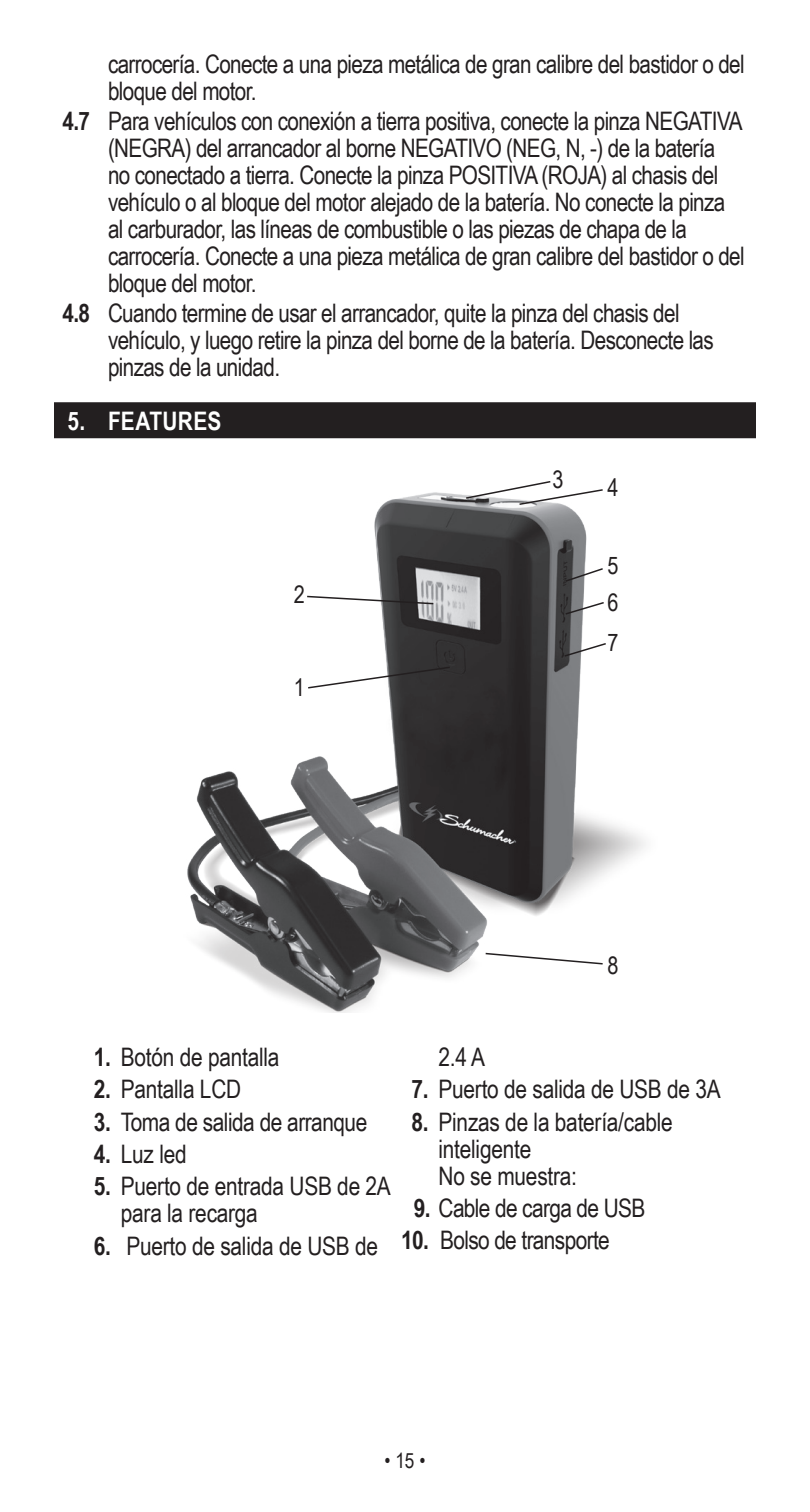
<style>
.page{position:relative;width:810px;height:1512px;background:#fff}
.page>*{position:absolute;margin:0;border:0;box-sizing:border-box;transform-origin:0 0}
.t1{font:25.5px/27px "Arial Narrow";letter-spacing:-.025em;color:#231f20}
.t2{font:700 25.5px "Arial Narrow";letter-spacing:.01em;color:#fff}
.t3{font:24.3px "Arial Narrow";color:#231f20}
.t4{font:21px "Arial Narrow";color:#231f20}
.s1{font-weight:700}
</style>
<div class="page">
<div style="left:54px;top:402px;width:702px;height:36px;background:#231f20"></div>
<img style="left:187px;top:492px;width:459px;height:521px">
<svg style="left:306px;top:595px;width:129px;height:10px"></svg>
<svg style="left:306px;top:666px;width:145px;height:24px"></svg>
<svg style="left:563px;top:642px;width:45px;height:16px"></svg>
<svg style="left:564px;top:601px;width:42px;height:15px"></svg>
<svg style="left:564px;top:567px;width:41px;height:16px"></svg>
<svg style="left:464px;top:481px;width:140px;height:25px"></svg>
<svg style="left:484px;top:952px;width:120px;height:13px"></svg>
<p class="t1" style="left:108px;top:49px;width:638px">carrocería. Conecte a una pieza metálica de gran calibre del bastidor o del bloque del motor.</p>
<p class="t1" style="left:108px;top:106px;width:638px;text-indent:-45px"><span class="s1">4.7</span> Para vehículos con conexión a tierra positiva, conecte la pinza NEGATIVA (NEGRA) del arrancador al borne NEGATIVO (NEG, N, -) de la batería<br>no conectado a tierra. Conecte la pinza POSITIVA (ROJA) al chasis del vehículo o al bloque del motor alejado de la batería. No conecte la pinza al carburador, las líneas de combustible o las piezas de chapa de la carrocería. Conecte a una pieza metálica de gran calibre del bastidor o del bloque del motor.</p>
<p class="t1" style="left:108px;top:299px;width:607px;text-indent:-45px"><span class="s1">4.8</span> Cuando termine de usar el arrancador, quite la pinza del chasis del vehículo, y luego retire la pinza del borne de la batería. Desconecte las pinzas de la unidad.</p>
<p class="t2" style="left:68px;top:402px;width:155px">5. FEATURES</p>
<p class="t3" style="left:294px;top:576px;width:13px">2</p>
<p class="t3" style="left:294px;top:670px;width:13px">1</p>
<p class="t3" style="left:552px;top:462px;width:13px">3</p>
<p class="t3" style="left:608px;top:470px;width:13px">4</p>
<p class="t3" style="left:608px;top:547px;width:13px">5</p>
<p class="t3" style="left:608px;top:585px;width:13px">6</p>
<p class="t3" style="left:608px;top:624px;width:13px">7</p>
<p class="t3" style="left:608px;top:947px;width:13px">8</p>
<p class="t1" style="left:94px;top:1042px;width:187px"><span class="s1">1.</span> Botón de pantalla</p>
<p class="t1" style="left:94px;top:1075px;width:149px"><span class="s1">2.</span> Pantalla LCD</p>
<p class="t1" style="left:94px;top:1107px;width:275px"><span class="s1">3.</span> Toma de salida de arranque</p>
<p class="t1" style="left:94px;top:1140px;width:94px"><span class="s1">4.</span> Luz led</p>
<p class="t1" style="left:121px;top:1172px;width:272px;text-indent:-27px"><span class="s1">5.</span> Puerto de entrada USB de 2A para la recarga</p>
<p class="t1" style="left:94px;top:1231px;width:286px"><span class="s1">6.</span> Puerto de salida de USB de</p>
<p class="t1" style="left:439px;top:1042px;width:48px">2.4 A</p>
<p class="t1" style="left:412px;top:1075px;width:311px"><span class="s1">7.</span> Puerto de salida de USB de 3A</p>
<p class="t1" style="left:439px;top:1107px;width:236px;text-indent:-27px"><span class="s1">8.</span> Pinzas de la batería/cable inteligente<br>No se muestra:</p>
<p class="t1" style="left:414px;top:1194px;width:233px"><span class="s1">9.</span> Cable de carga de USB</p>
<p class="t1" style="left:401px;top:1226px;width:210px"><span class="s1">10.</span> Bolso de transporte</p>
<p class="t4" style="left:385px;top:1445px;width:42px">• 15 •</p>
</div>
